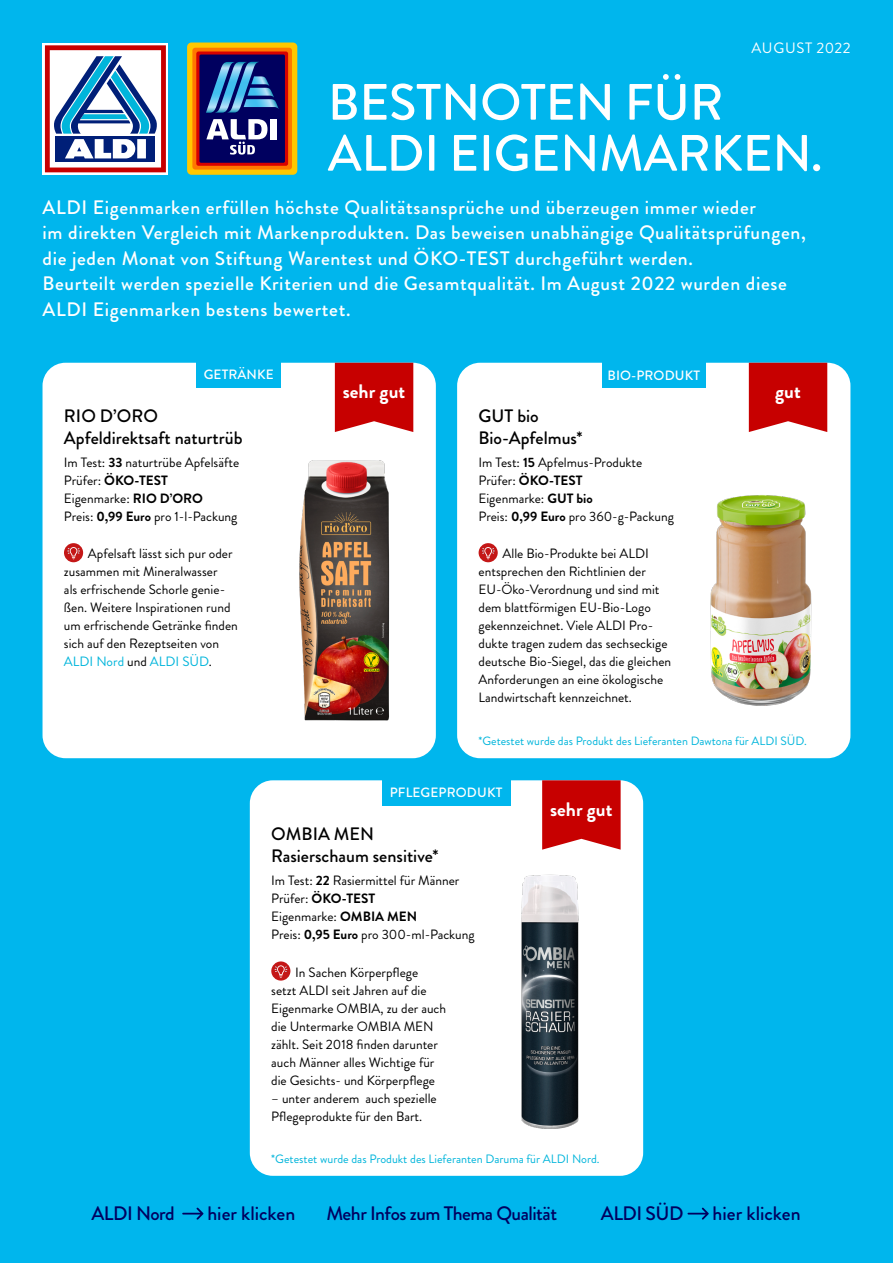
<style>
.page{position:relative;width:893px;height:1263px;background:#00b6ed}
.page>*{position:absolute;margin:0;border:0;box-sizing:border-box;transform-origin:0 0}
.t1{font:500 51px/51px "Brandon Grotesque";letter-spacing:-.005em;color:#fff}
.t2{font:500 19.5px/25.5px "Brandon Grotesque";letter-spacing:.035em;color:#fff}
.t3{font:500 19.5px "Brandon Grotesque";letter-spacing:-.025em;color:#00005f}
.t4{font:500 19.5px "Brandon Grotesque";color:#00005f}
.t5{font:700 19.5px "Brandon Grotesque";color:#fff}
.t6{font:500 18px/21.6px "Brandon Grotesque";color:#000}
.t7{font:15px "Brandon Grotesque";letter-spacing:.04em;color:#fff}
.t8{font:13.5px/18px "Brandon Grotesque";color:#000}
.t9{font:500 13.5px "Brandon Grotesque";letter-spacing:.01em;color:#fff}
.t10{font:12.15px "Brandon Grotesque";color:#00b5db}
.t11{font:12px "Brandon Grotesque";color:#00b5db}
.s1{font-weight:700}
.s2{color:#00b5db}
</style>
<div class="page">
<div style="left:43px;top:363px;width:393px;height:395px;background:#fff;border-radius:23px"></div>
<div style="left:457px;top:363px;width:393px;height:395px;background:#fff;border-radius:23px"></div>
<svg style="left:749px;top:363px;width:78px;height:69px;background:#cb1313"></svg>
<svg style="left:335px;top:363px;width:78px;height:69px;background:#cb1313"></svg>
<svg style="left:64px;top:543px;width:19px;height:19px"></svg>
<svg style="left:67px;top:547px;width:13px;height:12px"></svg>
<svg style="left:479px;top:543px;width:19px;height:19px"></svg>
<svg style="left:482px;top:547px;width:12px;height:12px"></svg>
<svg style="left:182px;top:1207px;width:21px;height:13px"></svg>
<svg style="left:687px;top:1207px;width:22px;height:13px"></svg>
<div style="left:197px;top:361px;width:84px;height:27px;background:#00b6ed"></div>
<div style="left:602px;top:362px;width:104px;height:26px;background:#00b6ed"></div>
<img style="left:299px;top:460px;width:91px;height:261px">
<img style="left:710px;top:480px;width:141px;height:243px">
<div style="left:250px;top:780px;width:393px;height:396px;background:#fff;border-radius:23px"></div>
<svg style="left:542px;top:780px;width:79px;height:70px;background:#cb1717"></svg>
<div style="left:382px;top:780px;width:128px;height:25px;background:#00b6ed"></div>
<svg style="left:271px;top:961px;width:19px;height:19px"></svg>
<svg style="left:275px;top:965px;width:12px;height:13px"></svg>
<img style="left:521px;top:874px;width:58px;height:255px">
<div style="left:187px;top:43px;width:110px;height:132px;background:#ffc800;border-radius:4px"></div>
<div style="left:192px;top:48px;width:100px;height:122px;background:#ff7800;border-radius:3px"></div>
<div style="left:196px;top:51px;width:92px;height:115px;background:#d70000;border-radius:2px"></div>
<div style="left:199px;top:55px;width:86px;height:108px;background:#00005f;border-radius:2px"></div>
<div style="left:271px;top:119px;width:6px;height:20px;background:#fff"></div>
<svg style="left:206px;top:119px;width:61px;height:36px"></svg>
<svg style="left:206px;top:62px;width:73px;height:51px"></svg>
<div style="left:43px;top:43px;width:125px;height:132px;background:linear-gradient(to right,#fff,#fff)"></div>
<svg style="left:45px;top:45px;width:121px;height:127px;background:#a19cb5"></svg>
<p class="t7" style="left:751px;top:38px;width:101px">AUGUST 2022</p>
<h1 class="t1" style="left:328px;top:77px;width:496px">BESTNOTEN FÜR<br>ALDI EIGENMARKEN.</h1>
<p class="t2" style="left:43px;top:194px;width:765px">ALDI Eigenmarken erfüllen höchste Qualitätsansprüche und überzeugen immer wieder<br>im direkten Vergleich mit Markenprodukten. Das beweisen unabhängige Qualitätsprüfungen, die jeden Monat von Stiftung Warentest und ÖKO-TEST durchgeführt werden.<br>Beurteilt werden spezielle Kriterien und die Gesamtqualität. Im August 2022 wurden diese ALDI Eigenmarken bestens bewertet.</p>
<p class="t9" style="left:204px;top:365px;width:72px">GETRÄNKE</p>
<p class="t9" style="left:607px;top:366px;width:94px">BIO-PRODUKT</p>
<h2 class="t5" style="left:343px;top:378px;width:64px">sehr gut</h2>
<h2 class="t5" style="left:775px;top:378px;width:27px">gut</h2>
<h3 class="t6" style="left:64px;top:405px;width:180px">RIO D’ORO<br>Apfeldirektsaft naturtrüb</h3>
<h3 class="t6" style="left:479px;top:405px;width:106px">GUT bio<br>Bio-Apfelmus*</h3>
<p class="t8" style="left:64px;top:453px;width:177px">Im Test: <span class="s1">33</span> naturtrübe Apfelsäfte<br>Prüfer: <span class="s1">ÖKO-TEST<br></span>Eigenmarke: <span class="s1">RIO D’ORO<br></span>Preis: <span class="s1">0,99 Euro</span> pro 1-l-Packung</p>
<p class="t8" style="left:479px;top:453px;width:197px">Im Test: <span class="s1">15</span> Apfelmus-Produkte<br>Prüfer: <span class="s1">ÖKO-TEST<br></span>Eigenmarke: <span class="s1">GUT bio<br></span>Preis: <span class="s1">0,99 Euro</span> pro 360-g-Packung</p>
<p class="t8" style="left:64px;top:545px;width:175px;text-indent:24px">Apfelsaft lässt sich pur oder zusammen mit Mineralwasser<br>als erfrischende Schorle genie&shy;ßen. Weitere Inspirationen rund um erfrischende Getränke finden sich auf den Rezeptseiten von<br><span class="s2">ALDI Nord</span> und <span class="s2">ALDI SÜD</span>.</p>
<p class="t8" style="left:479px;top:545px;width:194px;text-indent:24px">Alle Bio-Produkte bei ALDI entsprechen den Richtlinien der EU-Öko-Verordnung und sind mit dem blattförmigen EU-Bio-Logo gekennzeichnet. Viele ALDI Pro&shy;dukte tragen zudem das sechseckige deutsche Bio-Siegel, das die gleichen Anforderungen an eine ökologische Landwirtschaft kennzeichnet.</p>
<p class="t11" style="left:479px;top:732px;width:330px">*Getestet wurde das Produkt des Lieferanten Dawtona für ALDI SÜD.</p>
<p class="t9" style="left:390px;top:783px;width:114px">PFLEGEPRODUKT</p>
<h3 class="t6" style="left:271px;top:823px;width:169px">OMBIA MEN<br>Rasierschaum sensitive*</h3>
<p class="t8" style="left:271px;top:871px;width:205px">Im Test: <span class="s1">22</span> Rasiermittel für Männer<br>Prüfer: <span class="s1">ÖKO-TEST<br></span>Eigenmarke: <span class="s1">OMBIA MEN<br></span>Preis: <span class="s1">0,95 Euro</span> pro 300-ml-Packung</p>
<h2 class="t5" style="left:550px;top:795px;width:64px">sehr gut</h2>
<p class="t8" style="left:271px;top:963px;width:176px;text-indent:24px">In Sachen Körperpflege setzt ALDI seit Jahren auf die<br>Eigenmarke OMBIA, zu der auch die Untermarke OMBIA MEN zählt. Seit 2018 finden darunter auch Männer alles Wichtige für die Gesichts- und Körperpflege</p>
<p class="t8" style="left:271px;top:1089px;width:167px">– unter anderem auch spezielle<br>Pflegeprodukte für den Bart.</p>
<p class="t10" style="left:271px;top:1150px;width:330px">*Getestet wurde das Produkt des Lieferanten Daruma für ALDI Nord.</p>
<h2 class="t3" style="left:91px;top:1200px;width:85px">ALDI Nord</h2>
<h2 class="t4" style="left:207px;top:1200px;width:89px">hier klicken</h2>
<h2 class="t3" style="left:326px;top:1200px;width:232px">Mehr Infos zum Thema Qualität</h2>
<h2 class="t3" style="left:601px;top:1200px;width:84px">ALDI SÜD</h2>
<h2 class="t4" style="left:713px;top:1200px;width:89px">hier klicken</h2>
</div>
